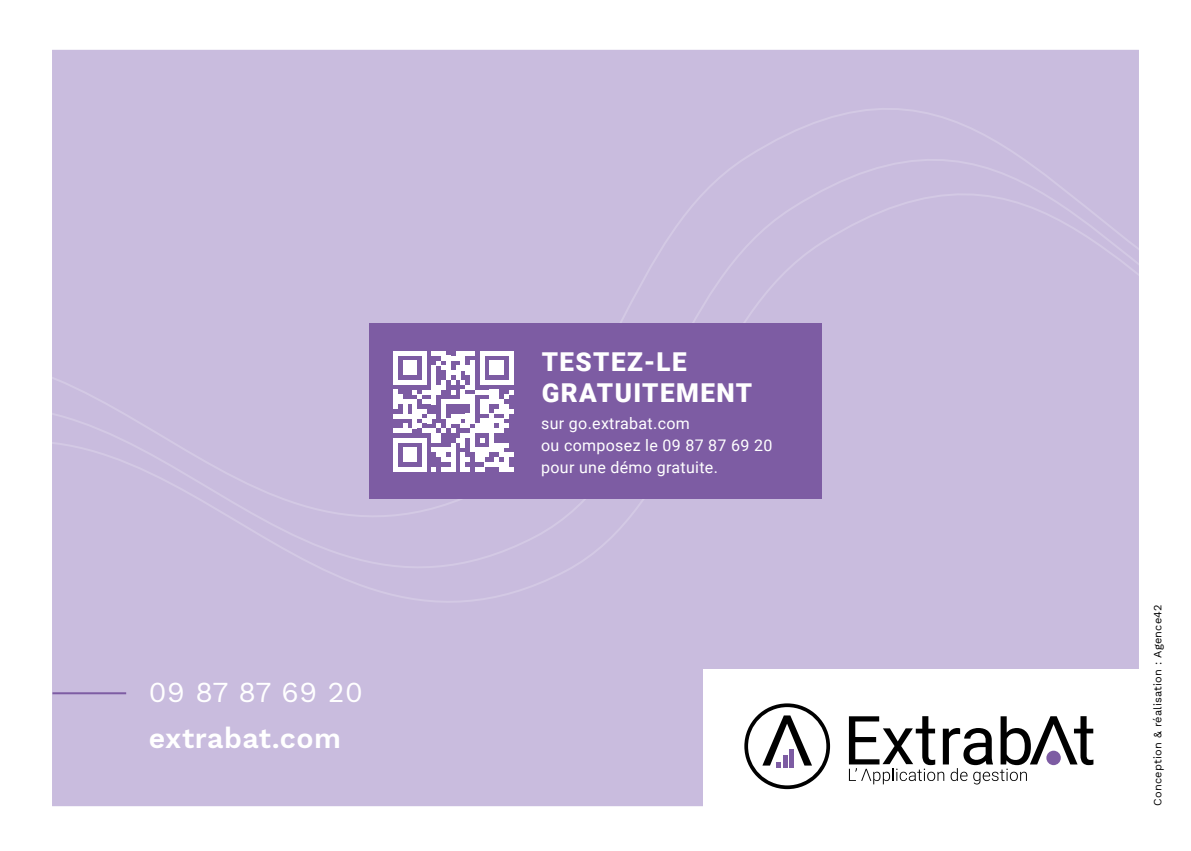
<style>
.page{position:relative;width:1191px;height:851px;background:#fff}
.page>*{position:absolute;margin:0;border:0;box-sizing:border-box;transform-origin:0 0}
.t1{font:600 28.4px "Work Sans";letter-spacing:.02em;color:#fff}
.t2{font:28.4px "Work Sans";letter-spacing:.02em;color:#fff}
.t3{font:900 26px/31.2px "Roboto";letter-spacing:.055em;color:#fff}
.t4{font:16px/22px "Roboto";letter-spacing:.02em;color:#fff}
.t5{font:11px "Work Sans";letter-spacing:.02em;color:#000}
</style>
<div class="page">
<div style="left:52px;top:49px;width:1087px;height:758px;background:#c9bcde"></div>
<hr style="left:52px;top:692px;width:74px;height:2px;background:#7d5ca3">
<div style="left:703px;top:669px;width:457px;height:144px;background:#fff"></div>
<svg style="left:744px;top:703px;width:86px;height:86px"></svg>
<svg style="left:849px;top:716px;width:244px;height:68px"></svg>
<div style="left:1046px;top:750px;width:14px;height:15px;background:#7d5ca3;border-radius:7px"></div>
<div style="left:369px;top:323px;width:452px;height:176px;background:#7d5ca3"></div>
<svg style="left:393px;top:351px;width:120px;height:120px"></svg>
<h1 class="t2" style="left:149px;top:670px;width:215px">09 87 87 69 20</h1>
<h1 class="t1" style="left:149px;top:716px;width:194px">extrabat.com</h1>
<h2 class="t3" style="left:541px;top:345px;width:212px">TESTEZ-LE<br>GRATUITEMENT</h2>
<p class="t4" style="left:541px;top:411px;width:233px">sur go.extrabat.com<br>ou composez le 09 87 87 69 20 pour une démo gratuite.</p>
<p class="t5" style="left:1149px;top:805px;width:203px;rotate:-90deg">Conception &amp; réalisation : Agence42</p>
</div>
